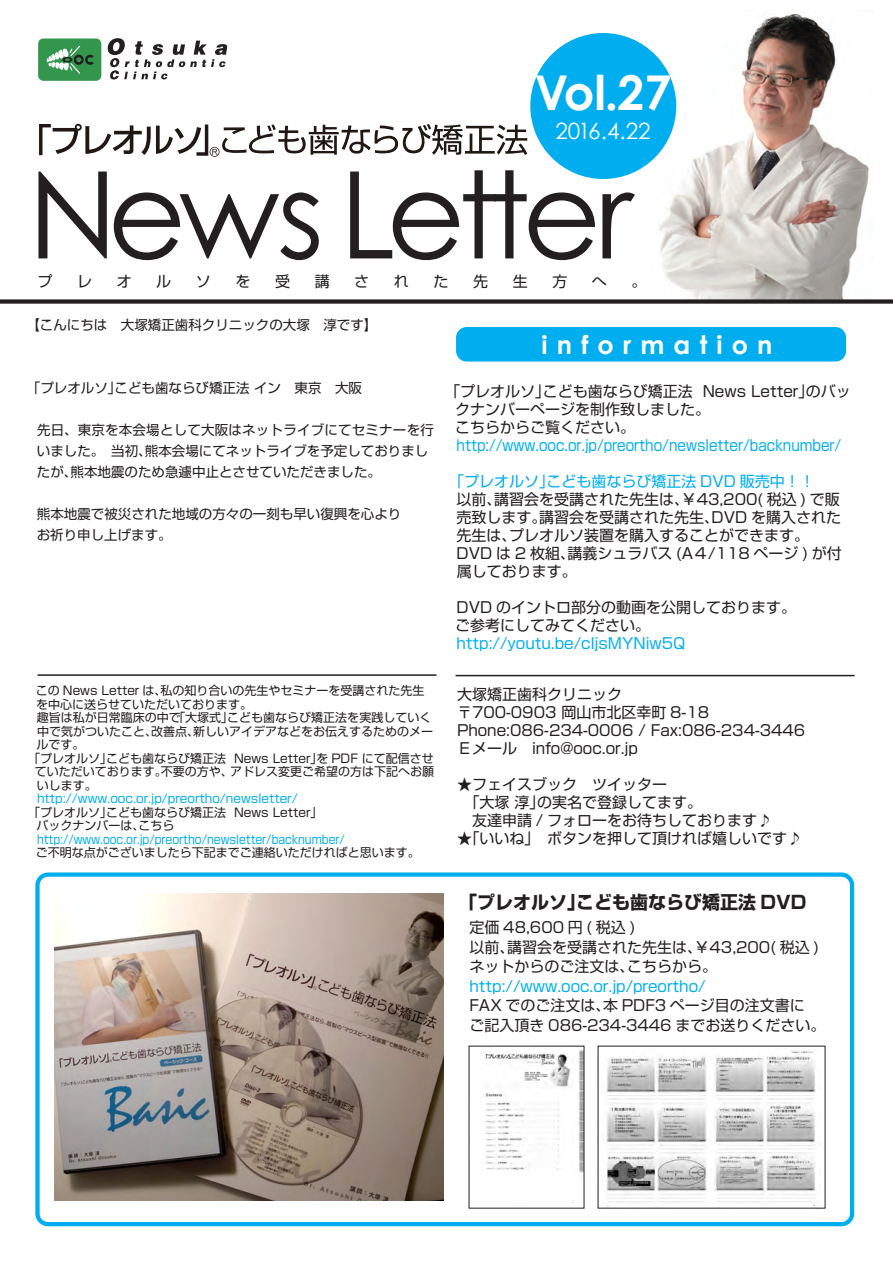
<style>
.page{position:relative;width:893px;height:1263px;background:#fff}
.page>*{position:absolute;margin:0;border:0;box-sizing:border-box;transform-origin:0 0}
.t1{font:700 48px "Century Gothic";color:#fff}
.t2{font:700 25.5px "Century Gothic";letter-spacing:.36em;color:#fff}
.t3{font:22.5px "Century Gothic";letter-spacing:-.05em;color:#fff}
.t4{font:700 18px "Shin Go Pro";color:#231f20}
.t5{font:15px/18px "Shin Go Pro";color:#231f20}
.t6{font:15px "Shin Go Pro";color:#00aeef}
.t7{font:15px "Shin Go Pro";color:#00aeef;scale:.9 1}
.t8{font:13.5px/21px "Shin Go Pro";color:#231f20}
.t9{font:12px/13.5px "Shin Go Pro";color:#231f20}
.t10{font:12px "Shin Go Pro";color:#00aeef;scale:.9 1}
.t11{font:12px "Shin Go Pro";color:#00aeef}
</style>
<div class="page">
<img style="left:650px;top:14px;width:219px;height:285px">
<div style="left:38px;top:38px;width:63px;height:43px;background:#33964d;border-radius:5px"></div>
<svg style="left:47px;top:46px;width:47px;height:28px"></svg>
<svg style="left:107px;top:38px;width:120px;height:41px"></svg>
<svg style="left:38px;top:172px;width:69px;height:86px"></svg>
<svg style="left:114px;top:192px;width:205px;height:68px"></svg>
<svg style="left:350px;top:170px;width:245px;height:90px"></svg>
<svg style="left:602px;top:192px;width:33px;height:66px"></svg>
<div style="left:0;top:299px;width:893px;height:5px;background:#231f20"></div>
<div style="left:456px;top:327px;width:390px;height:34px;background:#00aeef;border-radius:11px"></div>
<div style="left:530px;top:33px;width:146px;height:146px;background:#00aeef;border-radius:50%"></div>
<div style="left:35px;top:872px;width:819px;height:354px;border:4px solid #00aeef;border-radius:11px"></div>
<img style="left:55px;top:893px;width:389px;height:307px">
<img style="left:485px;top:1049px;width:97px;height:154px">
<img style="left:598px;top:1050px;width:222px;height:159px">
<svg style="left:39px;top:124px;width:488px;height:33px"></svg>
<hr style="left:455px;top:675px;width:399px;height:1px;background:#231f20">
<hr style="left:37px;top:674px;width:399px;height:2px;background:#231f20">
<h1 class="t1" style="left:535px;top:56px;width:138px">Vol.27</h1>
<h3 class="t3" style="left:555px;top:115px;width:97px">2016.4.22</h3>
<p class="t5" style="left:37px;top:270px;width:16px">プ</p>
<p class="t5" style="left:77px;top:270px;width:16px">レ</p>
<p class="t5" style="left:117px;top:270px;width:16px">オ</p>
<p class="t5" style="left:156px;top:270px;width:16px">ル</p>
<p class="t5" style="left:196px;top:270px;width:16px">ソ</p>
<p class="t5" style="left:235px;top:270px;width:16px">を</p>
<p class="t5" style="left:275px;top:270px;width:16px">受</p>
<p class="t5" style="left:315px;top:270px;width:16px">講</p>
<p class="t5" style="left:354px;top:270px;width:16px">さ</p>
<p class="t5" style="left:394px;top:270px;width:16px">れ</p>
<p class="t5" style="left:433px;top:270px;width:16px">た</p>
<p class="t5" style="left:473px;top:270px;width:16px">先</p>
<p class="t5" style="left:513px;top:270px;width:16px">生</p>
<p class="t5" style="left:552px;top:270px;width:16px">方</p>
<p class="t5" style="left:592px;top:270px;width:16px">へ</p>
<p class="t8" style="left:26px;top:312px;width:352px">【こんにちは　大塚矯正歯科クリニックの大塚　淳です】</p>
<p class="t5" style="left:631px;top:270px;width:16px">。</p>
<p class="t8" style="left:27px;top:375px;width:337px">「プレオルソ」こども歯ならび矯正法 イン　東京　大阪</p>
<p class="t8" style="left:37px;top:417px;width:399px">先日、東京を本会場として大阪はネットライブにてセミナーを行いました。　当初、熊本会場にてネットライブを予定しておりましたが、熊本地震のため急遽中止とさせていただきました。</p>
<p class="t8" style="left:37px;top:501px;width:366px">熊本地震で被災された地域の方々の一刻も早い復興を心よりお祈り申し上げます。</p>
<p class="t9" style="left:36px;top:683px;width:390px">この News Letter は、私の知り合いの先生やセミナーを受講された先生</p>
<p class="t9" style="left:36px;top:696px;width:217px">を中心に送らせていただいております。</p>
<p class="t9" style="left:37px;top:710px;width:396px">趣旨は私が日常臨床の中で「大塚式」こども歯ならび矯正法を実践していく</p>
<p class="t9" style="left:37px;top:723px;width:398px">中で気がついたこと、改善点、新しいアイデアなどをお伝えするためのメー</p>
<p class="t9" style="left:37px;top:737px;width:50px">ルです。</p>
<p class="t9" style="left:28px;top:750px;width:407px">「プレオルソ」こども歯ならび矯正法 News Letter」を PDF にて配信させ</p>
<p class="t9" style="left:35px;top:764px;width:401px">ていただいております。不要の方や、アドレス変更ご希望の方は下記へお願</p>
<p class="t9" style="left:37px;top:777px;width:62px">いします。</p>
<p class="t11" style="left:37px;top:789px;width:262px">http://www.ooc.or.jp/preortho/newsletter/</p>
<p class="t9" style="left:37px;top:804px;width:287px;text-indent:-9px">「プレオルソ」こども歯ならび矯正法 News Letter」バックナンバーは、こちら</p>
<p class="t10" style="left:37px;top:829px;width:344px">http://www.ooc.or.jp/preortho/newsletter/backnumber/</p>
<p class="t9" style="left:36px;top:845px;width:386px">ご不明な点がございましたら下記までご連絡いただければと思います。</p>
<h2 class="t2" style="left:541px;top:325px;width:233px">information</h2>
<p class="t5" style="left:455px;top:381px;width:397px;text-indent:-10px">「プレオルソ」こども歯ならび矯正法 News Letter」のバックナンバーページを制作致しました。<br>こちらからご覧ください。</p>
<p class="t7" style="left:456px;top:433px;width:429px">http://www.ooc.or.jp/preortho/newsletter/backnumber/</p>
<p class="t6" style="left:456px;top:469px;width:360px">｢プレオルソ｣こども歯ならび矯正法 DVD 販売中！！</p>
<p class="t5" style="left:457px;top:489px;width:387px">以前、講習会を受講された先生は、￥43,200( 税込 ) で販売致します。講習会を受講された先生、DVD を購入された先生は、プレオルソ装置を購入することができます。<br>DVD は 2 枚組、講義シュラバス (A４/118 ページ ) が付属しております。</p>
<p class="t5" style="left:455px;top:597px;width:343px">DVD のイントロ部分の動画を公開しております。ご参考にしてみてください。</p>
<p class="t6" style="left:456px;top:631px;width:230px">http://youtu.be/cIjsMYNiw5Q</p>
<p class="t5" style="left:457px;top:683px;width:350px">大塚矯正歯科クリニック<br>〒700-0903 岡山市北区幸町 8-18<br>Phone:086-234-0006 / Fax:086-234-3446<br>Ｅメール　info@ooc.or.jp</p>
<p class="t5" style="left:457px;top:773px;width:317px">★フェイスブック　ツイッター<br>　「大塚 淳」の実名で登録してます。<br>　友達申請 / フォローをお待ちしております♪</p>
<p class="t5" style="left:457px;top:827px;width:347px">★「いいね」　ボタンを押して頂ければ嬉しいです♪</p>
<p class="t4" style="left:468px;top:888px;width:340px">｢プレオルソ｣こども歯ならび矯正法 DVD</p>
<p class="t5" style="left:470px;top:916px;width:351px;line-height:19.5px">定価 48,600 円 ( 税込 )<br>以前、講習会を受講された先生は、￥43,200( 税込 )ネットからのご注文は、こちらから。</p>
<p class="t6" style="left:470px;top:973px;width:238px">http://www.ooc.or.jp/preortho/</p>
<p class="t5" style="left:470px;top:994px;width:357px;line-height:19.5px">FAX でのご注文は、本 PDF3 ページ目の注文書に<br>ご記入頂き 086-234-3446 までお送りください。</p>
</div>
